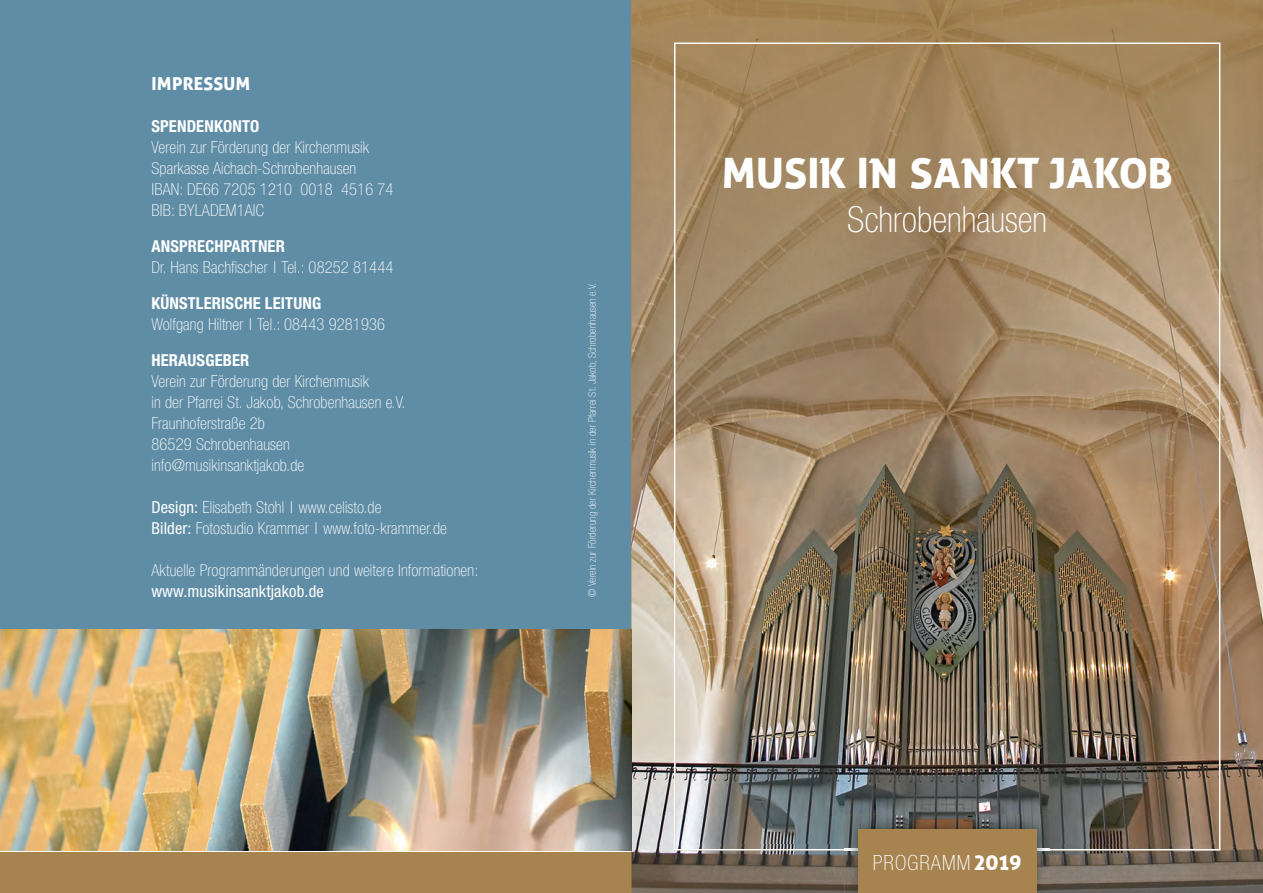
<style>
.page{position:relative;width:1263px;height:893px;background:#fff}
.page>*{position:absolute;margin:0;border:0;box-sizing:border-box;transform-origin:0 0}
.t1{font:42px "zwodrei free,Bold";color:#fff}
.t2{font:100 condensed 36px "Helvetica Neue";color:#fff}
.t3{font:100 condensed 21px "Helvetica Neue";letter-spacing:.05em;color:#fff}
.t4{font:18px "zwodrei free,Bold";letter-spacing:.01em;color:#fff}
.t5{font:100 condensed 16.5px/21px "Helvetica Neue";letter-spacing:.01em;color:#fff}
.t6{font:700 condensed 16.5px "Helvetica Neue";letter-spacing:.01em;color:#fff}
.t7{font:condensed 16.5px "Helvetica Neue";letter-spacing:.01em;color:#fff}
.t8{font:100 condensed 10.5px "Helvetica Neue";letter-spacing:.01em;color:#fff}
.s1{font-weight:400}
.s2{font-family:"zwodrei free,Bold";font-weight:400;font-stretch:normal}
</style>
<div class="page">
<div style="left:0;top:0;width:631px;height:850px;background:#608da6"></div>
<img style="left:631px;top:0;width:632px;height:844px">
<img style="left:631px;top:844px;width:213px;height:49px">
<img style="left:1050px;top:844px;width:213px;height:49px">
<img style="left:0;top:629px;width:631px;height:221px">
<img style="left:674px;top:43px;width:546px;height:807px">
<img style="left:844px;top:815px;width:206px;height:78px">
<img style="left:844px;top:849px;width:206px;height:1px">
<div style="left:858px;top:829px;width:178px;height:64px;background:#a78350"></div>
<svg style="left:0;top:850px;width:649px;height:43px;background:#a78555"></svg>
<p class="t4" style="left:151px;top:74px;width:101px">IMPRESSUM</p>
<p class="t6" style="left:151px;top:116px;width:109px">SPENDENKONTO</p>
<p class="t5" style="left:151px;top:136px;width:244px">Verein zur Förderung der Kirchenmusik<br>Sparkasse Aichach-Schrobenhausen<br>IBAN: DE66 7205 1210 0018 4516 74<br>BIB: BYLADEM1AIC</p>
<p class="t6" style="left:151px;top:236px;width:135px">ANSPRECHPARTNER</p>
<p class="t5" style="left:151px;top:256px;width:243px">Dr. Hans Bachfischer I Tel.: 08252 81444</p>
<p class="t6" style="left:151px;top:293px;width:171px">KÜNSTLERISCHE LEITUNG</p>
<p class="t5" style="left:151px;top:313px;width:235px">Wolfgang Hiltner I Tel.: 08443 9281936</p>
<p class="t6" style="left:151px;top:350px;width:99px">HERAUSGEBER</p>
<p class="t5" style="left:151px;top:370px;width:255px">Verein zur Förderung der Kirchenmusik<br>in der Pfarrei St. Jakob, Schrobenhausen e.V.<br>Fraunhoferstraße 2b<br>86529 Schrobenhausen info@musikinsanktjakob.de</p>
<p class="t5" style="left:151px;top:496px;width:297px"><span class="s1">Design:</span> Elisabeth Stohl I www.celisto.de<br><span class="s1">Bilder:</span> Fotostudio Krammer I www.foto-krammer.de</p>
<p class="t5" style="left:151px;top:559px;width:328px">Aktuelle Programmänderungen und weitere Informationen:</p>
<p class="t7" style="left:151px;top:581px;width:174px">www.musikinsanktjakob.de</p>
<p class="t8" style="left:586px;top:597px;width:315px;rotate:-90deg">© Verein zur Förderung der Kirchenmusik in der Pfarrei St. Jakob, Schrobenhausen e.V.</p>
<h1 class="t1" style="left:721px;top:151px;width:453px">MUSIK IN SANKT JAKOB</h1>
<h2 class="t2" style="left:847px;top:199px;width:201px">Schrobenhausen</h2>
<p class="t3" style="left:873px;top:851px;width:150px">PROGRAMM <span class="s2">2019</span></p>
</div>
